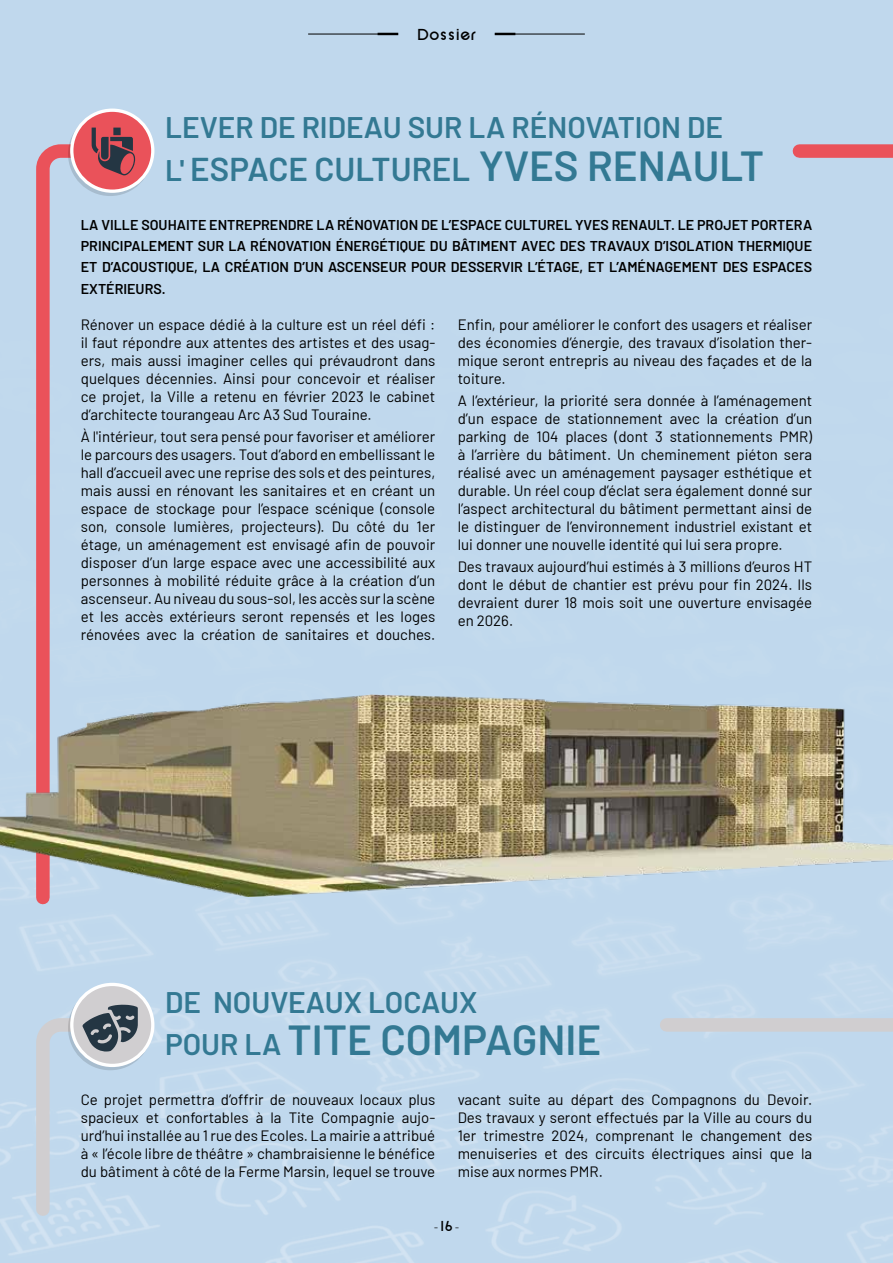
<style>
.page{position:relative;width:893px;height:1263px;background:#c0d8ed}
.page>*{position:absolute;margin:0;border:0;box-sizing:border-box;transform-origin:0 0}
.t1{font:600 42px "Barlow";color:#337993}
.t2{font:600 33px "Barlow";color:#337993}
.t3{font:600 29.85px "Barlow";color:#337993}
.t4{font:700 16.5px "SF New Republic";letter-spacing:.03em;color:#000}
.t5{font:15px/18px "Barlow";color:#000;text-align:justify}
.t6{font:600 14.25px/21px "Barlow";color:#000;text-align:justify}
.t7{font:10.05px "Barlow";color:#000}
.s1{font-size:29.85px}
.s2{font-size:42px}
.s3{font-family:"SF New Republic";font-weight:700;font-size:15px}
</style>
<div class="page">
<svg style="left:29px;top:138px;width:99px;height:773px;background:#c6c4d7"></svg>
<hr style="left:308px;top:34px;width:90px;height:1px;background:#000">
<hr style="left:495px;top:34px;width:90px;height:1px;background:#000">
<hr style="left:378px;top:33px;width:20px;height:2px;background:#000">
<hr style="left:495px;top:33px;width:20px;height:2px;background:#000">
<svg style="left:70px;top:113px;width:81px;height:81px"></svg>
<div style="left:68px;top:112px;width:84px;height:84px;border:3px solid #dedede;border-radius:50%"></div>
<div style="left:72px;top:110px;width:81px;height:81px;background:#ea525a;border-radius:50%"></div>
<div style="left:70px;top:109px;width:84px;height:84px;border:3px solid #fff;border-radius:50%"></div>
<svg style="left:92px;top:128px;width:43px;height:47px"></svg>
<div style="left:72px;top:984px;width:81px;height:81px;background:#d0ced0;border-radius:50%"></div>
<div style="left:70px;top:983px;width:84px;height:84px;border:3px solid #fff;border-radius:50%"></div>
<img style="left:0;top:694px;width:893px;height:202px">
<svg style="left:29px;top:1005px;width:109px;height:217px;background:#bbccdc"></svg>
<div style="left:799px;top:144px;width:94px;height:14px;background:#ea525a"></div>
<div style="left:667px;top:1018px;width:226px;height:14px;background:#d0ced0"></div>
<p class="t4" style="left:417px;top:26px;width:60px">Dossier</p>
<h3 class="t3" style="left:165px;top:106px;width:560px">LEVER DE RIDEAU SUR LA RÉNOVATION DE</h3>
<h2 class="t2" style="left:165px;top:145px;width:600px"><span class="s1">L'</span> ESPACE CULTUREL <span class="s2">YVES RENAULT</span></h2>
<p class="t6" style="left:81px;top:214px;width:733px">LA VILLE SOUHAITE ENTREPRENDRE LA RÉNOVATION DE L’ESPACE CULTUREL YVES RENAULT. LE PROJET PORTERA PRINCIPALEMENT SUR LA RÉNOVATION ÉNERGÉTIQUE DU BÂTIMENT AVEC DES TRAVAUX D’ISOLATION THERMIQUE ET D’ACOUSTIQUE, LA CRÉATION D’UN ASCENSEUR POUR DESSERVIR L’ÉTAGE, ET L’AMÉNAGEMENT DES ESPACES EXTÉRIEURS.</p>
<p class="t5" style="left:81px;top:314px;width:356px">Rénover un espace dédié à la culture est un réel défi : il faut répondre aux attentes des artistes et des usag&shy;ers, mais aussi imaginer celles qui prévaudront dans quelques décennies. Ainsi pour concevoir et réaliser ce projet, la Ville a retenu en février 2023 le cabinet d’architecte tourangeau Arc A3 Sud Touraine.</p>
<p class="t5" style="left:81px;top:426px;width:356px">À l'intérieur, tout sera pensé pour favoriser et améliorer le parcours des usagers. Tout d’abord en embellissant le hall d’accueil avec une reprise des sols et des peintures, mais aussi en rénovant les sanitaires et en créant un espace de stockage pour l’espace scénique (console son, console lumières, projecteurs). Du côté du 1er étage, un aménagement est envisagé afin de pouvoir disposer d’un large espace avec une accessibilité aux personnes à mobilité réduite grâce à la création d’un ascenseur. Au niveau du sous-sol, les accès sur la scène et les accès extérieurs seront repensés et les loges rénovées avec la création de sanitaires et douches.</p>
<p class="t5" style="left:458px;top:314px;width:356px">Enfin, pour améliorer le confort des usagers et réaliser des économies d’énergie, des travaux d’isolation ther&shy;mique seront entrepris au niveau des façades et de la toiture.</p>
<p class="t5" style="left:458px;top:390px;width:356px">A l’extérieur, la priorité sera donnée à l’aménagement d’un espace de stationnement avec la création d’un parking de 104 places (dont 3 stationnements PMR) à l’arrière du bâtiment. Un cheminement piéton sera réalisé avec un aménagement paysager esthétique et durable. Un réel coup d’éclat sera également donné sur l’aspect architectural du bâtiment permettant ainsi de le distinguer de l’environnement industriel existant et lui donner une nouvelle identité qui lui sera propre.</p>
<p class="t5" style="left:458px;top:557px;width:356px">Des travaux aujourd’hui estimés à 3 millions d’euros HT dont le début de chantier est prévu pour fin 2024. Ils devraient durer 18 mois soit une ouverture envisagée en 2026.</p>
<h3 class="t3" style="left:165px;top:980px;width:314px">DE NOUVEAUX LOCAUX</h3>
<h1 class="t1" style="left:165px;top:1009px;width:438px"><span class="s1">POUR LA</span> TITE COMPAGNIE</h1>
<p class="t5" style="left:81px;top:1090px;width:356px">Ce projet permettra d’offrir de nouveaux locaux plus spacieux et confortables à la Tite Compagnie aujo&shy;urd’hui installée au 1 rue des Ecoles. La mairie a attribué à « l’école libre de théâtre » chambraisienne le bénéfice du bâtiment à côté de la Ferme Marsin, lequel se trouve</p>
<p class="t5" style="left:458px;top:1090px;width:356px">vacant suite au départ des Compagnons du Devoir.<br>Des travaux y seront effectués par la Ville au cours du 1er trimestre 2024, comprenant le changement des menuiseries et des circuits électriques ainsi que la mise aux normes PMR.</p>
<p class="t7" style="left:434px;top:1220px;width:26px">- <span class="s3">16</span> -</p>
</div>
